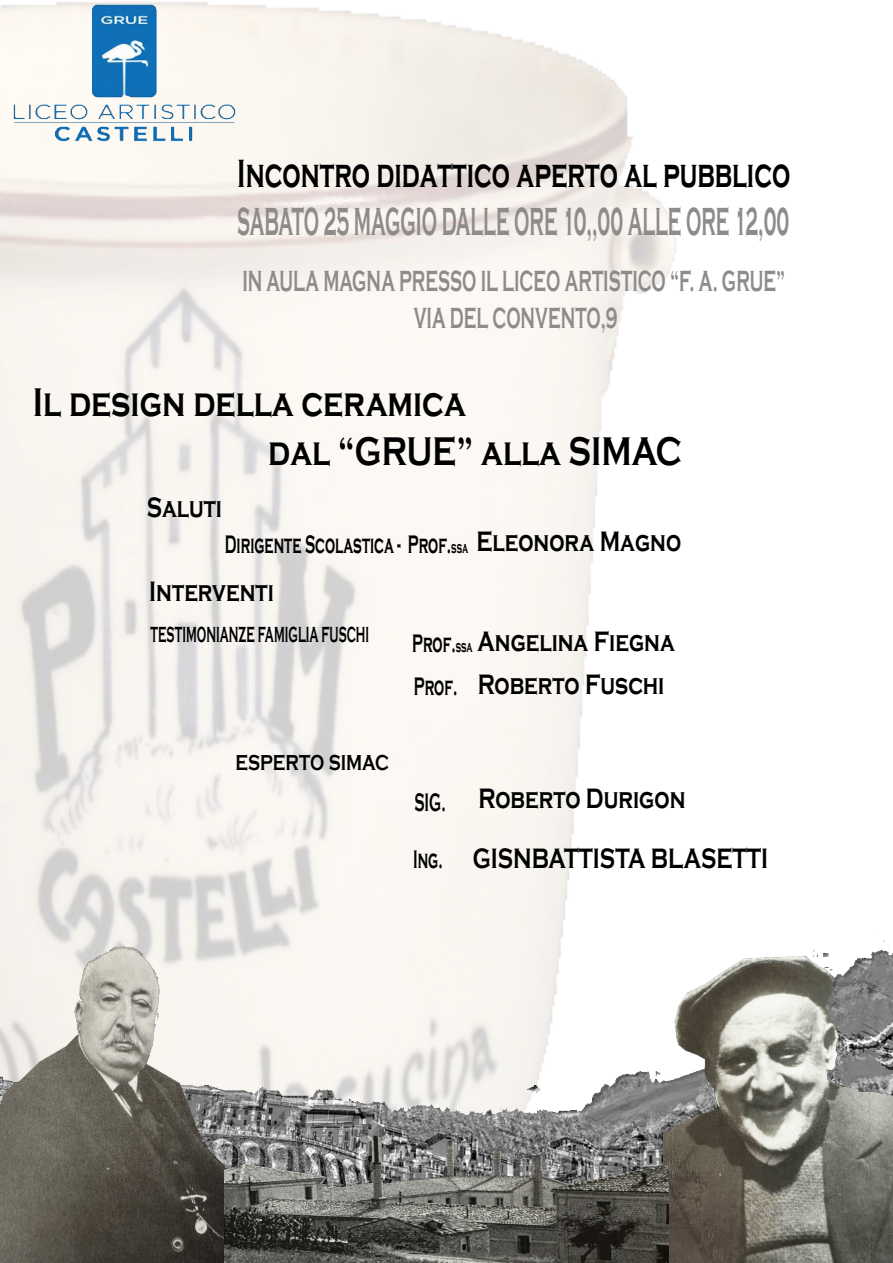
<style>
.page{position:relative;width:893px;height:1263px;background:#fff}
.page>*{position:absolute;margin:0;border:0;box-sizing:border-box;transform-origin:0 0}
.t1{font:700 41.1px/49.3px "Copperplate Gothic";color:#000;scale:.76 1}
.t2{font:700 40.5px "Copperplate Gothic";color:#000;scale:.63 1}
.t3{font:700 40.35px "Copperplate Gothic";color:#8e8b8b;scale:.45 1}
.t4{font:700 30px/36px "Copperplate Gothic";color:#8e8b8b;text-align:center;scale:.56 1}
.t5{font:700 28.8px/60.3px "Copperplate Gothic";color:#000;scale:.74 1}
.t6{font:700 26.1px "Copperplate Gothic";color:#000;scale:.54 1}
.t7{font:700 22.5px "Copperplate Gothic";color:#000;scale:.5 1}
.t8{font:700 22.2px "Copperplate Gothic";color:#000;scale:.75 1}
.s1{font-size:16.2px}
.s2{font-size:28.8px}
.s3{font-size:26.1px}
</style>
<div class="page">
<img style="left:0;top:2px;width:676px;height:922px">
<img style="left:0;top:924px;width:889px;height:200px">
<img style="left:663px;top:947px;width:230px;height:316px">
<img style="left:0;top:929px;width:224px;height:334px">
<img style="left:224px;top:1124px;width:444px;height:139px">
<img style="left:12px;top:5px;width:225px;height:139px">
<h2 class="t2" style="left:237px;top:152px;width:879px">Incontro didattico aperto al pubblico</h2>
<h3 class="t3" style="left:237px;top:199px;width:1228px">SABATO 25 MAGGIO DALLE ORE 10,,00 ALLE ORE 12,00</h3>
<p class="t4" style="left:242px;top:264px;width:971px">IN AULA MAGNA PRESSO IL LICEO ARTISTICO “F. A. GRUE”<br>VIA DEL CONVENTO,9</p>
<h1 class="t1" style="left:268px;top:378px;width:546px;text-indent:-235px">Il design della ceramica<br>dal “GRUE” alla SIMAC</h1>
<p class="t5" style="left:147px;top:477px;width:103px">Saluti</p>
<p class="t6" style="left:225px;top:530px;width:847px">Dirigente Scolastica - Prof.<span class="s1">ssa</span> <span class="s2">Eleonora Magno</span></p>
<p class="t5" style="left:149px;top:562px;width:170px">Interventi</p>
<p class="t7" style="left:151px;top:622px;width:439px">TESTIMONIANZE FAMIGLIA FUSCHI</p>
<p class="t8" style="left:235px;top:750px;width:206px">ESPERTO SIMAC</p>
<p class="t5" style="left:412px;top:612px;width:356px"><span class="s3">Prof.</span><span class="s1">ssa</span> Angelina Fiegna</p>
<p class="t6" style="left:414px;top:672px;width:82px">Prof.</p>
<p class="t5" style="left:478px;top:655px;width:254px">Roberto Fuschi</p>
<p class="t6" style="left:414px;top:788px;width:60px">SIG.</p>
<p class="t6" style="left:413px;top:844px;width:57px">Ing.</p>
<p class="t5" style="left:473px;top:768px;width:401px">Roberto Durigon<br>GISNBATTISTA BLASETTI</p>
</div>
